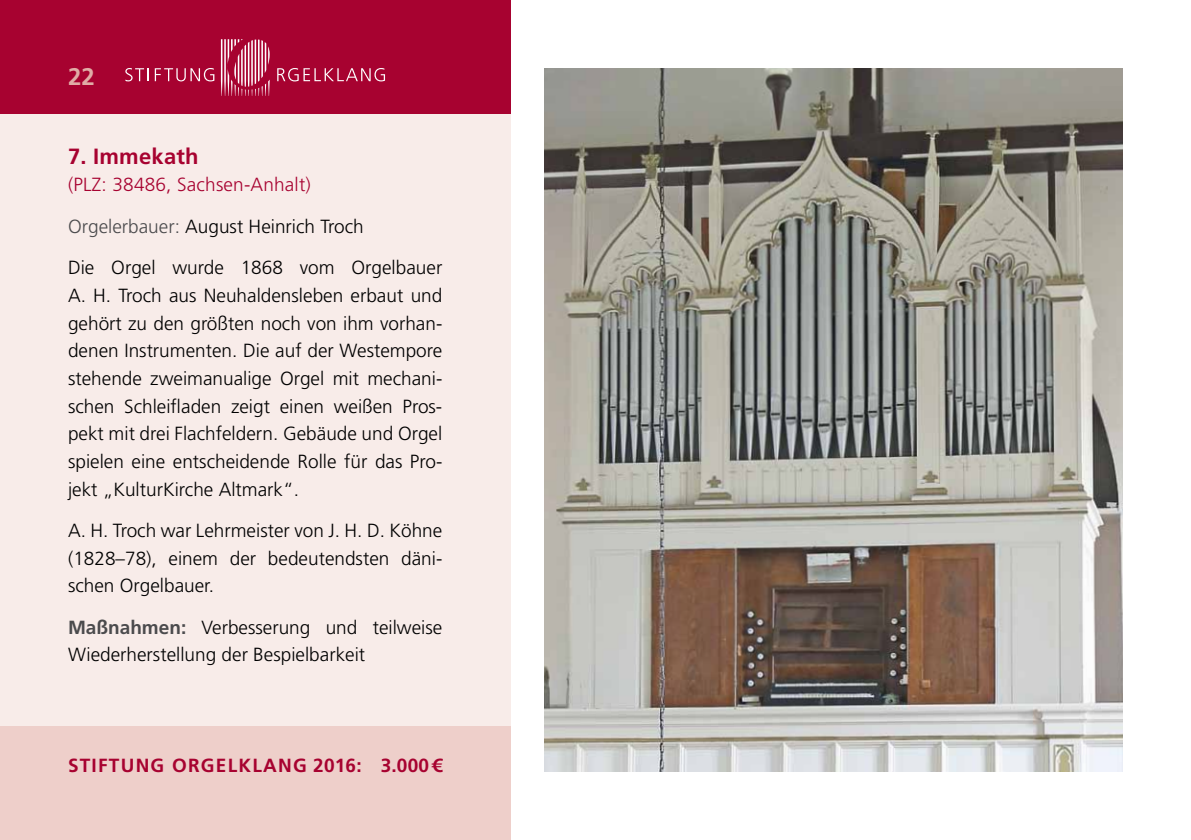
<style>
.page{position:relative;width:1191px;height:840px;background:#fff}
.page>*{position:absolute;margin:0;border:0;box-sizing:border-box;transform-origin:0 0}
.t1{font:700 24px "Frutiger LT Std";color:#e0aca6}
.t2{font:700 22px "Frutiger LT Std";letter-spacing:.01em;color:#a70230}
.t3{font:300 19px/27.6px "Frutiger LT Std";color:#000}
.t4{font:700 19px "Frutiger LT Std";letter-spacing:.065em;color:#a70230}
.s1{color:#a70230}
.s2{color:#4b4b4d}
.s3{font-weight:700;color:#4b4b4d}
</style>
<div class="page">
<div style="left:0;top:0;width:510px;height:839px;background:#f8ece9"></div>
<div style="left:0;top:0;width:510px;height:113px;background:#a70230"></div>
<div style="left:0;top:726px;width:510px;height:113px;background:#eecfca"></div>
<svg style="left:277px;top:68px;width:108px;height:13px"></svg>
<svg style="left:125px;top:68px;width:24px;height:13px"></svg>
<svg style="left:155px;top:68px;width:59px;height:13px"></svg>
<svg style="left:221px;top:39px;width:49px;height:57px"></svg>
<img style="left:544px;top:68px;width:579px;height:703px">
<p class="t1" style="left:68px;top:62px;width:28px">22</p>
<p class="t2" style="left:68px;top:143px;width:132px">7. Immekath</p>
<p class="t3" style="left:68px;top:164px;width:376px;line-height:41.4px"><span class="s1">(PLZ: 38486, Sachsen-Anhalt)<br></span><span class="s2">Orgelerbauer:</span> August Heinrich Troch<br>Die Orgel wurde 1868 vom Orgelbauer</p>
<p class="t3" style="left:68px;top:282px;width:376px;text-align:justify">A. H. Troch aus Neuhaldensleben erbaut und gehört zu den größten noch von ihm vorhan&shy;denen Instrumenten. Die auf der Westempore stehende zweimanualige Orgel mit mechani&shy;schen Schleifladen zeigt einen weißen Pros&shy;pekt mit drei Flachfeldern. Gebäude und Orgel spielen eine entscheidende Rolle für das Pro&shy;jekt „KulturKirche Altmark“.</p>
<p class="t3" style="left:68px;top:516px;width:376px;text-align:justify">A. H. Troch war Lehrmeister von J. H. D. Köhne (1828–78), einem der bedeutendsten däni&shy;schen Orgelbauer.</p>
<p class="t3" style="left:68px;top:613px;width:376px"><span class="s3">Maßnahmen:</span> Verbesserung und teilweise<br>Wiederherstellung der Bespielbarkeit</p>
<p class="t4" style="left:68px;top:753px;width:376px">STIFTUNG ORGELKLANG 2016: 3.000€</p>
</div>
